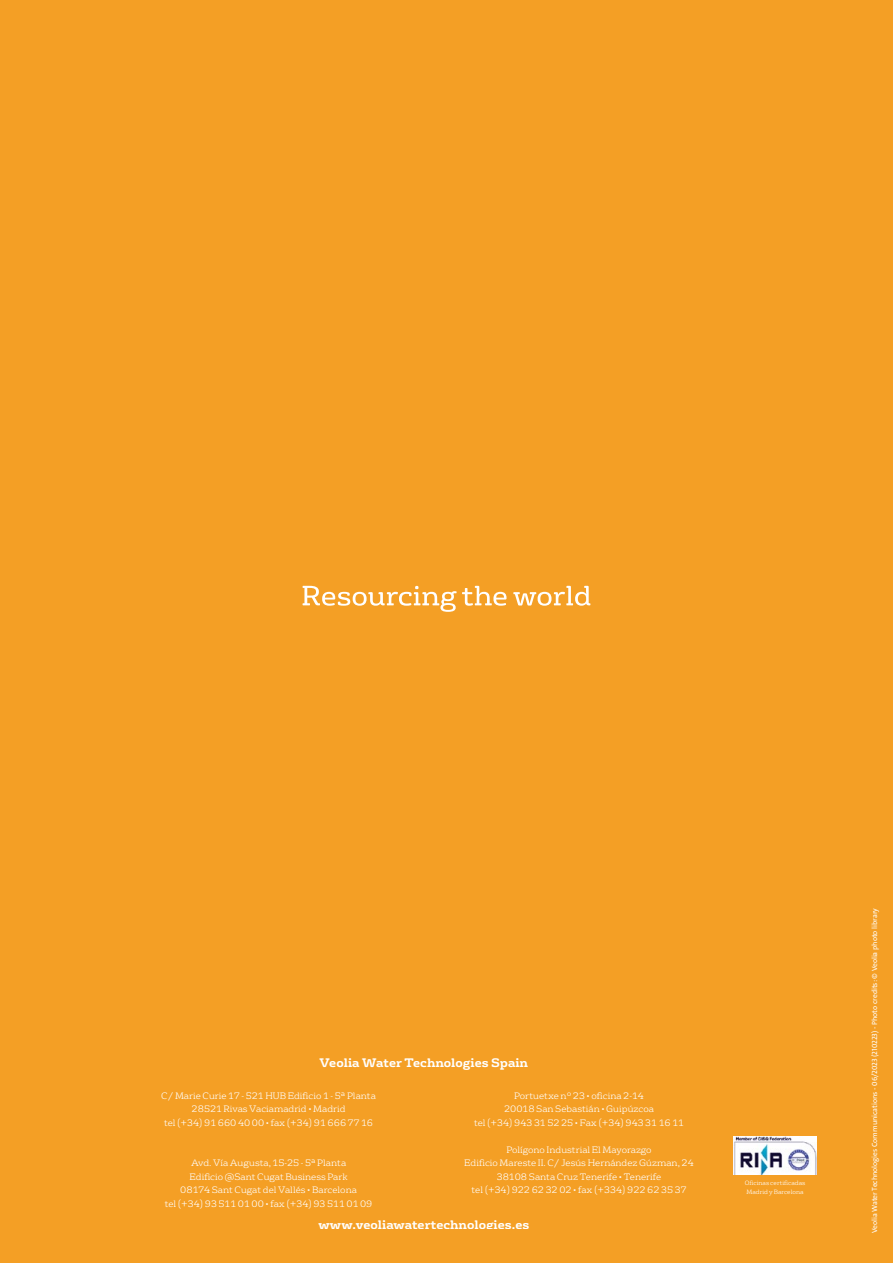
<style>
.page{position:relative;width:893px;height:1263px;background:#f49f25}
.page>*{position:absolute;margin:0;border:0;box-sizing:border-box;transform-origin:0 0}
.t1{font:700 12px "FS Rufus";color:#fff}
.t2{font:300 9px/13.5px "FS Rufus";color:#fff;text-align:center}
.t3{font:7.5px "The Sans Veolia W5 Pla";color:#fff}
.t4{font:300 6px/9px "FS Rufus";color:#fff}
</style>
<div class="page">
<svg style="left:303px;top:586px;width:287px;height:26px"></svg>
<img style="left:733px;top:1136px;width:84px;height:39px">
<h1 class="t1" style="left:320px;top:1052px;width:210px">Veolia Water Technologies Spain</h1>
<p class="t2" style="left:161px;top:1088px;width:216px">C/ Marie Curie 17 - 521 HUB Edificio 1 - 5ª Planta<br>28521 Rivas Vaciamadrid • Madrid<br>tel (+34) 91 660 40 00 • fax (+34) 91 666 77 16</p>
<p class="t2" style="left:165px;top:1155px;width:209px">Avd. Vía Augusta, 15-25 - 5ª Planta<br>Edificio @Sant Cugat Business Park<br>08174 Sant Cugat del Vallés • Barcelona<br>tel (+34) 93 511 01 00 • fax (+34) 93 511 01 09</p>
<p class="t2" style="left:474px;top:1088px;width:211px">Portuetxe nº 23 • oficina 2-14<br>20018 San Sebastián • Guipúzcoa<br>tel (+34) 943 31 52 25 • Fax (+34) 943 31 16 11</p>
<p class="t2" style="left:464px;top:1142px;width:231px">Polígono Industrial El Mayorazgo<br>Edificio Mareste II. C/ Jesús Hernández Gúzman, 24<br>38108 Santa Cruz Tenerife • Tenerife<br>tel (+34) 922 62 32 02 • fax (+334) 922 62 35 37</p>
<h1 class="t1" style="left:318px;top:1214px;width:212px">www.veoliawatertechnologies.es</h1>
<p class="t4" style="left:745px;top:1178px;width:62px">Oficinas certificadas<br>Madrid y Barcelona</p>
<p class="t3" style="left:870px;top:1233px;width:327px;rotate:-90deg">Veolia Water Technologies Communications - 06/2023 (210223) - Photo credits: © Veolia photo library</p>
</div>
